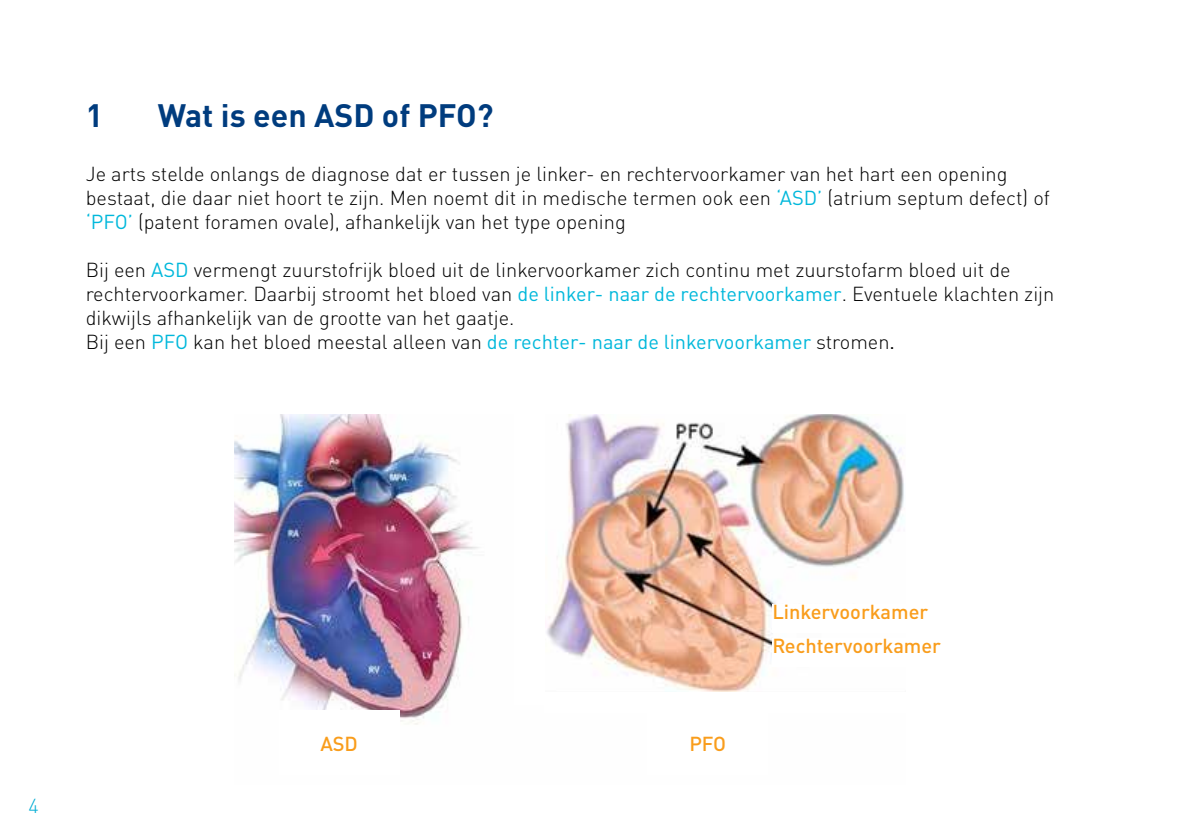
<style>
.page{position:relative;width:1191px;height:840px;background:#fff}
.page>*{position:absolute;margin:0;border:0;box-sizing:border-box;transform-origin:0 0}
.t1{font:700 32px "DINOT";color:#003c7e}
.t2{font:300 20px/24px "DINOT";color:#000}
.t3{font:500 20px/34px "DINOT";color:#f99d1c}
.t4{font:300 20px "DINOT";color:#00acd4}
.s1{font-weight:400;color:#00b8db}
.s2{font-weight:400}
</style>
<div class="page">
<img style="left:235px;top:414px;width:669px;height:311px">
<div style="left:279px;top:710px;width:120px;height:64px;background:#fff"></div>
<div style="left:647px;top:710px;width:121px;height:64px;background:#fff"></div>
<div style="left:514px;top:414px;width:30px;height:290px;background:#fff"></div>
<div style="left:544px;top:691px;width:374px;height:21px;background:#fff"></div>
<div style="left:772px;top:603px;width:205px;height:29px;background:#fff"></div>
<div style="left:772px;top:637px;width:205px;height:29px;background:#fff"></div>
<h1 class="t1" style="left:86px;top:94px;width:19px">1</h1>
<h1 class="t1" style="left:158px;top:94px;width:337px">Wat is een ASD of PFO?</h1>
<p class="t2" style="left:86px;top:161px;width:965px">Je arts stelde onlangs de diagnose dat er tussen je linker- en rechtervoorkamer van het hart een opening bestaat, die daar niet hoort te zijn. Men noemt dit in medische termen ook een <span class="s1">‘ASD’</span> (atrium septum defect) of <span class="s1">‘PFO’</span> (patent foramen ovale), afhankelijk van het type opening</p>
<p class="t2" style="left:86px;top:257px;width:970px">Bij een <span class="s1">ASD</span> vermengt zuurstofrijk bloed uit de linkervoorkamer zich continu met zuurstofarm bloed uit de rechtervoorkamer. Daarbij stroomt het bloed van <span class="s1">de linker- naar de rechtervoorkamer</span>. Eventuele klachten zijn dikwijls afhankelijk van de grootte van het gaatje.<br>Bij een <span class="s1">PFO</span> kan het bloed meestal alleen van <span class="s1">de rechter- naar de linkervoorkamer</span> stromen<span class="s2">.</span></p>
<p class="t4" style="left:28px;top:792px;width:12px">4</p>
<p class="t3" style="left:320px;top:725px;width:39px">ASD</p>
<p class="t3" style="left:689px;top:725px;width:38px">PFO</p>
<p class="t3" style="left:772px;top:594px;width:170px">Linkervoorkamer<br>Rechtervoorkamer</p>
</div>
